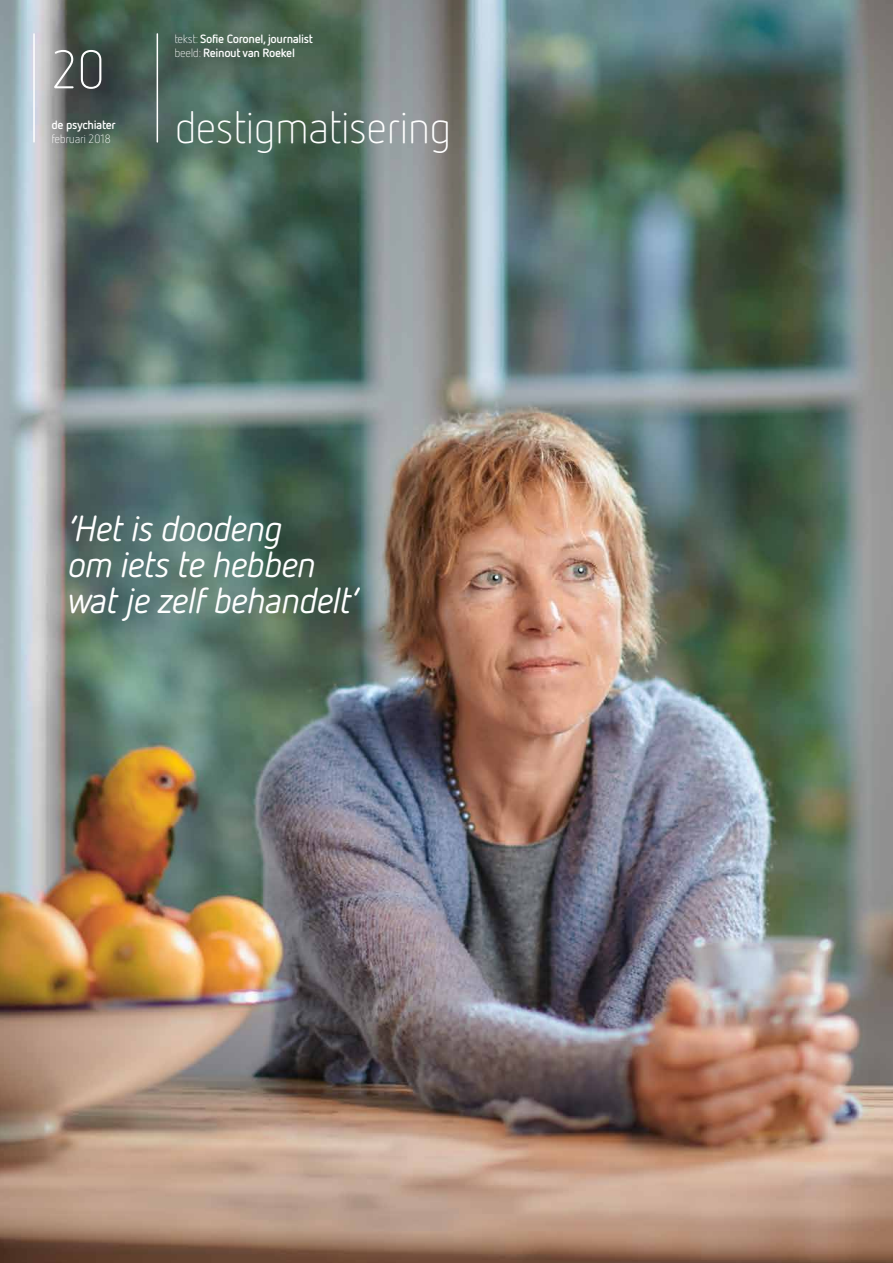
<style>
.page{position:relative;width:893px;height:1263px;background:#fff}
.page>*{position:absolute;margin:0;border:0;box-sizing:border-box;transform-origin:0 0}
.t1{font:300 54px "Netto OT";color:#fff}
.t2{font:300 45px "Netto OT";letter-spacing:-.03em;color:#fff}
.t3{font:italic 36px/36.2px "Netto OT";letter-spacing:-.03em;color:#fff}
.t4{font:700 12px/13.5px "Netto OT";letter-spacing:-.03em;color:#fff}
.t5{font:300 12px "Netto OT";letter-spacing:-.03em;color:#fff}
.s1{font-weight:300}
</style>
<div class="page">
<img style="left:0;top:0;width:893px;height:1263px">
<hr style="left:157px;top:34px;width:1px;height:108px;background:#fff">
<hr style="left:33px;top:34px;width:2px;height:108px;background:#fff">
<h1 class="t1" style="left:52px;top:37px;width:56px">20</h1>
<p class="t4" style="left:52px;top:118px;width:66px">de psychiater</p>
<p class="t5" style="left:52px;top:131px;width:61px">februari 2018</p>
<p class="t4" style="left:174px;top:32px;width:140px"><span class="s1">tekst:</span> Sofie Coronel, journalist <span class="s1">beeld:</span> Reinout van Roekel</p>
<h2 class="t2" style="left:174px;top:100px;width:279px">destigmatisering</h2>
<h3 class="t3" style="left:68px;top:510px;width:292px">‘Het is doodeng<br>om iets te hebben wat je zelf behandelt’</h3>
</div>
